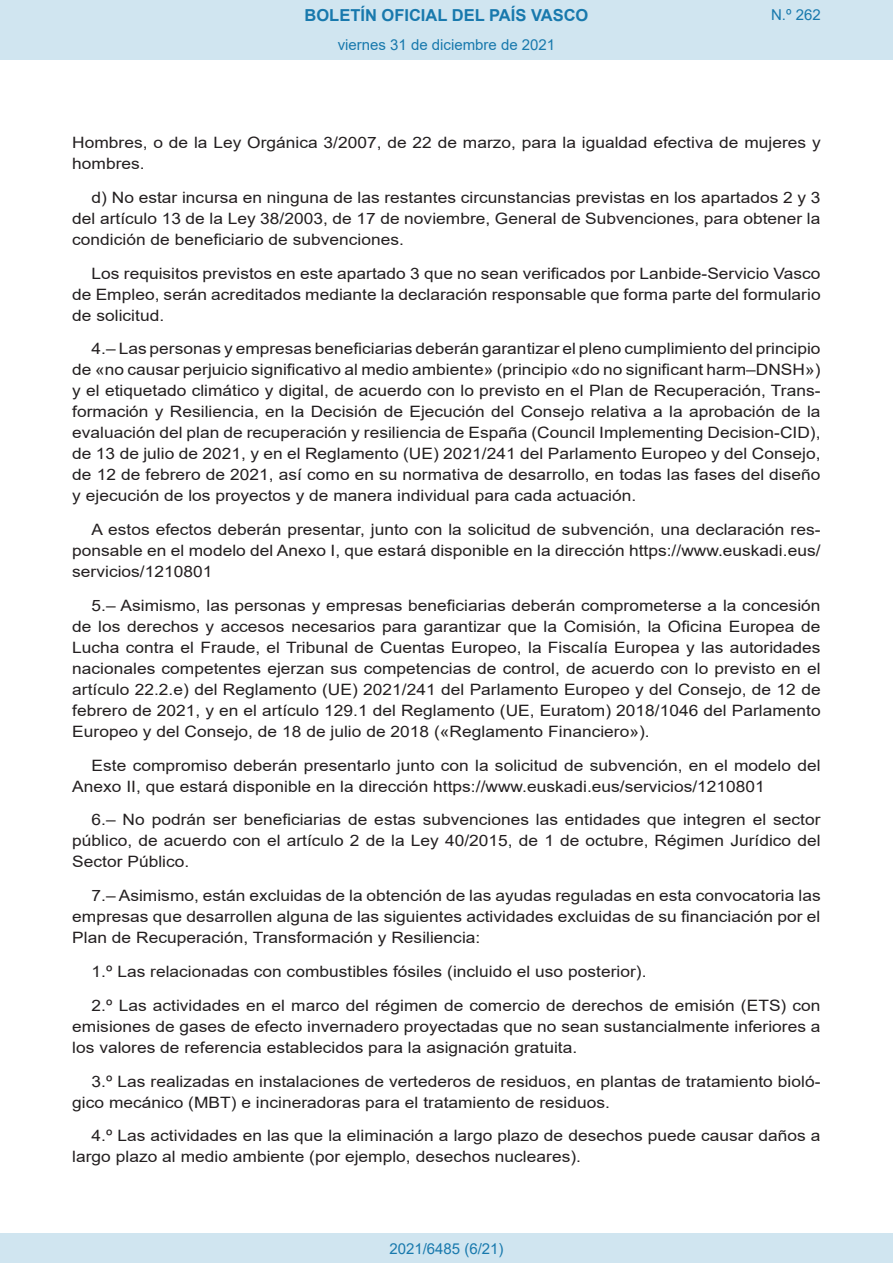
<style>
.page{position:relative;width:893px;height:1263px;background:#fff}
.page>*{position:absolute;margin:0;border:0;box-sizing:border-box;transform-origin:0 0}
.t1{font:700 16.5px "Arial";color:#1879ad}
.BOPVDetalle{font:15.6px/21px "Arial";color:#231f20;text-align:justify;scale:1.11 1}
.Paginacion_Centro{font:15px "Arial";color:#1879ad}
</style>
<div class="page">
<div style="left:0;top:0;width:893px;height:60px;background:#d0e5f0"></div>
<div style="left:0;top:1233px;width:893px;height:30px;background:#d0e5f0"></div>
<p class="t1" style="left:305px;top:3px;width:285px">BOLETÍN OFICIAL DEL PAÍS VASCO</p>
<p class="Paginacion_Centro" style="left:338px;top:35px;width:219px">viernes 31 de diciembre de 2021</p>
<p class="Paginacion_Centro" style="left:771px;top:5px;width:51px">N.º 262</p>
<p class="BOPVDetalle" style="left:72px;top:132px;width:676px">Hombres, o de la Ley Orgánica 3/2007, de 22 de marzo, para la igualdad efectiva de mujeres y hombres.</p>
<p class="BOPVDetalle" style="left:72px;top:187px;width:675px;text-indent:19px">d) No estar incursa en ninguna de las restantes circunstancias previstas en los apartados 2 y 3 del artículo 13 de la Ley 38/2003, de 17 de noviembre, General de Subvenciones, para obtener la condición de beneficiario de subvenciones.</p>
<p class="BOPVDetalle" style="left:72px;top:263px;width:676px;text-indent:19px">Los requisitos previstos en este apartado 3 que no sean verificados por Lanbide-Servicio Vasco de Empleo, serán acreditados mediante la declaración responsable que forma parte del formulario de solicitud.</p>
<p class="BOPVDetalle" style="left:72px;top:338px;width:676px;text-indent:19px">4.– Las personas y empresas beneficiarias deberán garantizar el pleno cumplimiento del principio de «no causar perjuicio significativo al medio ambiente» (principio «do no significant harm–DNSH») y el etiquetado climático y digital, de acuerdo con lo previsto en el Plan de Recuperación, Trans&shy;formación y Resiliencia, en la Decisión de Ejecución del Consejo relativa a la aprobación de la evaluación del plan de recuperación y resiliencia de España (Council Implementing Decision-CID), de 13 de julio de 2021, y en el Reglamento (UE) 2021/241 del Parlamento Europeo y del Consejo, de 12 de febrero de 2021, así como en su normativa de desarrollo, en todas las fases del diseño y ejecución de los proyectos y de manera individual para cada actuación.</p>
<p class="BOPVDetalle" style="left:72px;top:519px;width:676px;text-indent:19px">A estos efectos deberán presentar, junto con la solicitud de subvención, una declaración res&shy;ponsable en el modelo del Anexo I, que estará disponible en la dirección https://www.euskadi.eus/ servicios/1210801</p>
<p class="BOPVDetalle" style="left:72px;top:595px;width:676px;text-indent:19px">5.– Asimismo, las personas y empresas beneficiarias deberán comprometerse a la concesión de los derechos y accesos necesarios para garantizar que la Comisión, la Oficina Europea de Lucha contra el Fraude, el Tribunal de Cuentas Europeo, la Fiscalía Europea y las autoridades nacionales competentes ejerzan sus competencias de control, de acuerdo con lo previsto en el artículo 22.2.e) del Reglamento (UE) 2021/241 del Parlamento Europeo y del Consejo, de 12 de febrero de 2021, y en el artículo 129.1 del Reglamento (UE, Euratom) 2018/1046 del Parlamento Europeo y del Consejo, de 18 de julio de 2018 («Reglamento Financiero»).</p>
<p class="BOPVDetalle" style="left:72px;top:755px;width:676px;text-indent:19px">Este compromiso deberán presentarlo junto con la solicitud de subvención, en el modelo del<br>Anexo II, que estará disponible en la dirección https://www.euskadi.eus/servicios/1210801</p>
<p class="BOPVDetalle" style="left:72px;top:809px;width:676px;text-indent:19px">6.– No podrán ser beneficiarias de estas subvenciones las entidades que integren el sector público, de acuerdo con el artículo 2 de la Ley 40/2015, de 1 de octubre, Régimen Jurídico del Sector Público.</p>
<p class="BOPVDetalle" style="left:72px;top:885px;width:676px;text-indent:19px">7.– Asimismo, están excluidas de la obtención de las ayudas reguladas en esta convocatoria las empresas que desarrollen alguna de las siguientes actividades excluidas de su financiación por el Plan de Recuperación, Transformación y Resiliencia:</p>
<p class="BOPVDetalle" style="left:92px;top:961px;width:501px">1.º Las relacionadas con combustibles fósiles (incluido el uso posterior).</p>
<p class="BOPVDetalle" style="left:72px;top:995px;width:676px;text-indent:19px">2.º Las actividades en el marco del régimen de comercio de derechos de emisión (ETS) con emisiones de gases de efecto invernadero proyectadas que no sean sustancialmente inferiores a los valores de referencia establecidos para la asignación gratuita.</p>
<p class="BOPVDetalle" style="left:72px;top:1070px;width:676px;text-indent:19px">3.º Las realizadas en instalaciones de vertederos de residuos, en plantas de tratamiento bioló&shy;gico mecánico (MBT) e incineradoras para el tratamiento de residuos.</p>
<p class="BOPVDetalle" style="left:72px;top:1125px;width:675px;text-indent:19px">4.º Las actividades en las que la eliminación a largo plazo de desechos puede causar daños a largo plazo al medio ambiente (por ejemplo, desechos nucleares).</p>
<p class="Paginacion_Centro" style="left:389px;top:1238px;width:116px">2021/6485 (6/21)</p>
</div>
